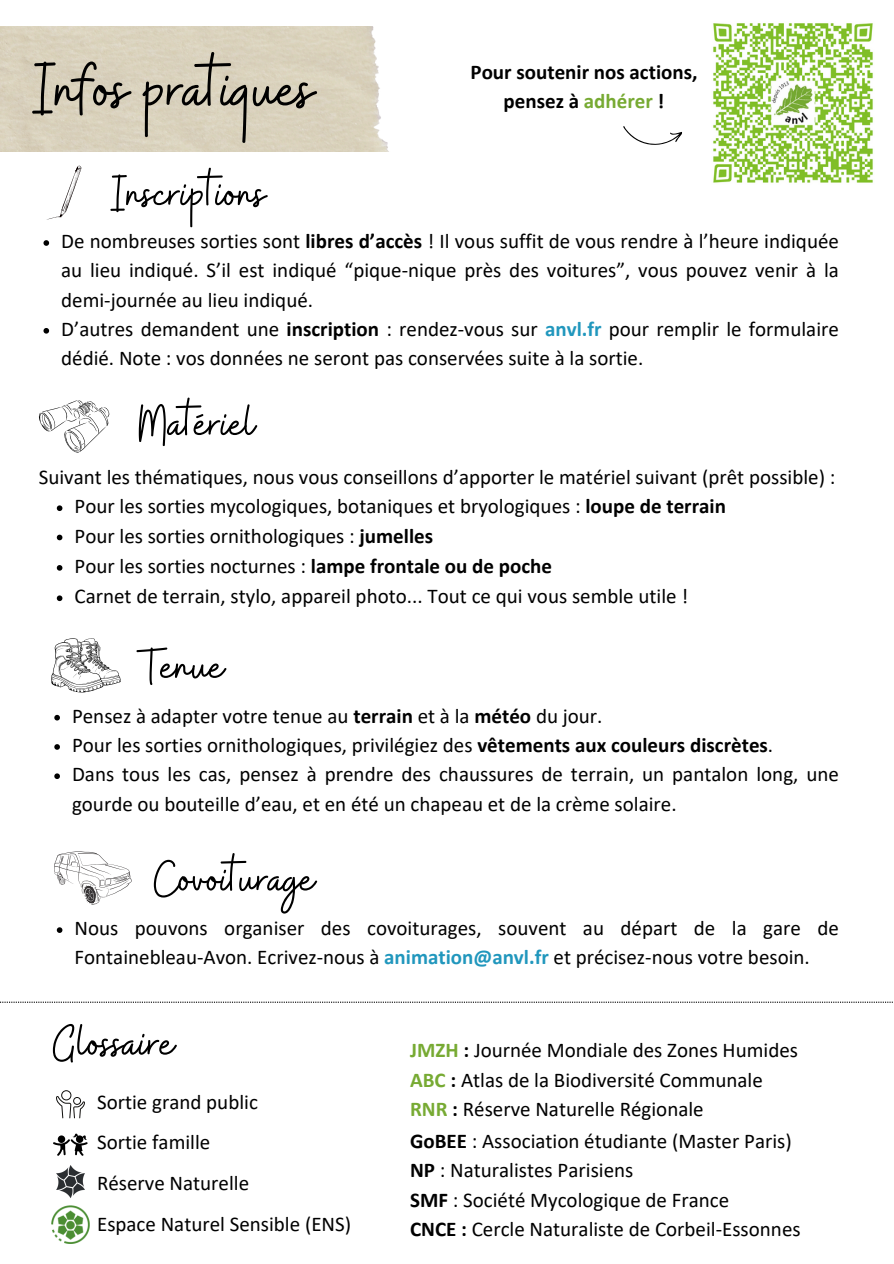
<style>
.page{position:relative;width:894px;height:1264px;background:#fff}
.page>*{position:absolute;margin:0;border:0;box-sizing:border-box;transform-origin:0 0}
.t1{font:75px "Buffalo";color:#000}
.t2{font:52.5px "Buffalo";color:#000}
.t3{font:21px/29.2px "Calibri";color:#000}
.t4{font:700 21px/29.2px "Calibri";color:#000;text-align:center}
.s1{color:#7a3}
.s2{font-weight:700}
.s3{font-weight:700;color:#2197bd}
.s4{font-weight:700;color:#7a3}
</style>
<div class="page">
<img style="left:0;top:27px;width:389px;height:125px">
<svg style="left:57px;top:505px;width:5px;height:6px"></svg>
<svg style="left:57px;top:534px;width:5px;height:6px"></svg>
<svg style="left:57px;top:565px;width:5px;height:5px"></svg>
<svg style="left:57px;top:595px;width:5px;height:6px"></svg>
<svg style="left:39px;top:400px;width:71px;height:53px"></svg>
<svg style="left:54px;top:715px;width:6px;height:5px"></svg>
<svg style="left:54px;top:744px;width:6px;height:5px"></svg>
<svg style="left:54px;top:773px;width:6px;height:6px"></svg>
<svg style="left:51px;top:638px;width:70px;height:54px"></svg>
<svg style="left:54px;top:851px;width:78px;height:54px"></svg>
<svg style="left:57px;top:927px;width:5px;height:5px"></svg>
<svg style="left:47px;top:166px;width:35px;height:54px"></svg>
<svg style="left:43px;top:240px;width:6px;height:6px"></svg>
<svg style="left:43px;top:328px;width:6px;height:5px"></svg>
<svg style="left:56px;top:1090px;width:29px;height:28px"></svg>
<img style="left:56px;top:1165px;width:29px;height:33px">
<img style="left:51px;top:1205px;width:39px;height:38px">
<svg style="left:53px;top:1133px;width:35px;height:22px"></svg>
<svg style="left:0;top:1001px;width:892px;height:1px"></svg>
<svg style="left:623px;top:126px;width:59px;height:19px"></svg>
<img style="left:713px;top:23px;width:160px;height:160px">
<p class="t1" style="left:33px;top:40px;width:282px">Infos pratiques</p>
<p class="t4" style="left:470px;top:59px;width:228px">Pour soutenir nos actions, pensez à <span class="s1">adhérer</span> !</p>
<p class="t2" style="left:111px;top:160px;width:156px">Inscriptions</p>
<p class="t3" style="left:61px;top:228px;width:779px;text-align:justify">De nombreuses sorties sont <span class="s2">libres d’accès</span> ! Il vous suffit de vous rendre à l’heure indiquée au lieu indiqué. S’il est indiqué “pique-nique près des voitures”, vous pouvez venir à la demi-journée au lieu indiqué.</p>
<p class="t3" style="left:61px;top:316px;width:779px">D’autres demandent une <span class="s2">inscription</span> : rendez-vous sur <span class="s3">anvl.fr</span> pour remplir le formulaire dédié. Note : vos données ne seront pas conservées suite à la sortie.</p>
<p class="t2" style="left:139px;top:389px;width:117px">Matériel</p>
<p class="t3" style="left:39px;top:464px;width:797px">Suivant les thématiques, nous vous conseillons d’apporter le matériel suivant (prêt possible) :</p>
<h1 class="t3" style="left:74px;top:493px;width:652px">Pour les sorties mycologiques, botaniques et bryologiques : <span class="s2">loupe de terrain</span></h1>
<h3 class="t3" style="left:74px;top:522px;width:360px">Pour les sorties ornithologiques : <span class="s2">jumelles</span></h3>
<p class="t3" style="left:74px;top:553px;width:479px">Pour les sorties nocturnes : <span class="s2">lampe frontale ou de poche</span></p>
<p class="t3" style="left:74px;top:583px;width:615px">Carnet de terrain, stylo, appareil photo... Tout ce qui vous semble utile !</p>
<h2 class="t2" style="left:139px;top:632px;width:86px">Tenue</h2>
<p class="t3" style="left:72px;top:703px;width:532px">Pensez à adapter votre tenue au <span class="s2">terrain</span> et à la <span class="s2">météo</span> du jour.</p>
<p class="t3" style="left:72px;top:732px;width:702px">Pour les sorties ornithologiques, privilégiez des <span class="s2">vêtements aux couleurs discrètes</span>.</p>
<p class="t3" style="left:72px;top:761px;width:768px">Dans tous les cas, pensez à prendre des chaussures de terrain, un pantalon long, une gourde ou bouteille d’eau, et en été un chapeau et de la crème solaire.</p>
<h2 class="t2" style="left:154px;top:845px;width:162px">Covoiturage</h2>
<p class="t3" style="left:74px;top:915px;width:765px">Nous pouvons organiser des covoiturages, souvent au départ de la gare de<br>Fontainebleau-Avon. Ecrivez-nous à <span class="s3">animation@anvl.fr</span> et précisez-nous votre besoin.</p>
<p class="t2" style="left:53px;top:1009px;width:123px">Glossaire</p>
<p class="t3" style="left:97px;top:1089px;width:162px">Sortie grand public</p>
<p class="t3" style="left:97px;top:1129px;width:115px">Sortie famille</p>
<h2 class="t3" style="left:97px;top:1170px;width:153px">Réserve Naturelle</h2>
<p class="t3" style="left:97px;top:1211px;width:255px">Espace Naturel Sensible (ENS)</p>
<h2 class="t3" style="left:410px;top:1037px;width:389px"><span class="s4">JMZH</span> <span class="s2">:</span> Journée Mondiale des Zones Humides</h2>
<p class="t3" style="left:410px;top:1066px;width:354px"><span class="s4">ABC</span> <span class="s2">:</span> Atlas de la Biodiversité Communale</p>
<p class="t3" style="left:410px;top:1096px;width:295px"><span class="s4">RNR</span> <span class="s2">:</span> Réserve Naturelle Régionale</p>
<p class="t3" style="left:410px;top:1128px;width:383px"><span class="s2">GoBEE</span> : Association étudiante (Master Paris)</p>
<h2 class="t3" style="left:410px;top:1157px;width:225px"><span class="s2">NP</span> : Naturalistes Parisiens</h2>
<p class="t3" style="left:410px;top:1186px;width:320px"><span class="s2">SMF</span> : Société Mycologique de France</p>
<p class="t3" style="left:410px;top:1215px;width:392px"><span class="s2">CNCE :</span> Cercle Naturaliste de Corbeil-Essonnes</p>
</div>
